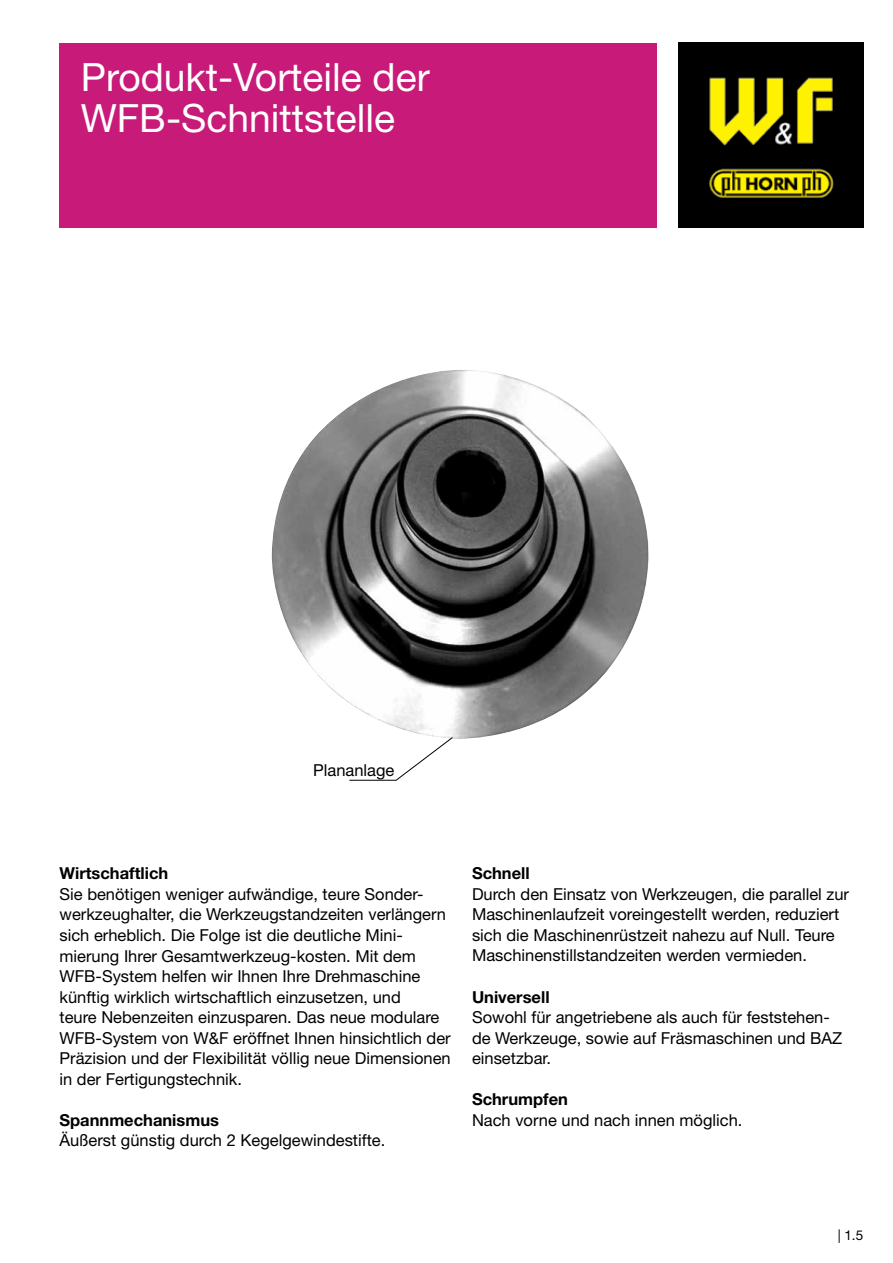
<style>
.page{position:relative;width:893px;height:1263px;background:#fff}
.page>*{position:absolute;margin:0;border:0;box-sizing:border-box;transform-origin:0 0}
.t1{font:39px/41.1px "Helvetica Neue LT";color:#fff}
.t2{font:16.5px/20.5px "Helvetica Neue LT";color:#000}
.t3{font:700 16.5px "Helvetica Neue LT";color:#000}
.t4{font:13.5px "Helvetica Neue LT";color:#000}
</style>
<div class="page">
<div style="left:60px;top:43px;width:597px;height:184px;background:#c81a78"></div>
<img style="left:678px;top:43px;width:185px;height:184px">
<img style="left:271px;top:370px;width:378px;height:369px">
<svg style="left:313px;top:737px;width:140px;height:44px"></svg>
<h1 class="t1" style="left:81px;top:56px;width:350px">Produkt-Vorteile der<br>WFB-Schnittstelle</h1>
<p class="t2" style="left:313px;top:759px;width:83px">Plananlage</p>
<p class="t3" style="left:60px;top:863px;width:110px">Wirtschaftlich</p>
<p class="t2" style="left:60px;top:883px;width:393px">Sie benötigen weniger aufwändige, teure Sonder&shy;werkzeughalter, die Werkzeugstandzeiten verlängern sich erheblich. Die Folge ist die deutliche Mini&shy;mierung Ihrer Gesamtwerkzeug-kosten. Mit dem WFB-System helfen wir Ihnen Ihre Drehmaschine künftig wirklich wirtschaftlich einzusetzen, und<br>teure Nebenzeiten einzusparen. Das neue modulare WFB-System von W&amp;F eröffnet Ihnen hinsichtlich der Präzision und der Flexibilität völlig neue Dimensionen in der Fertigungstechnik.</p>
<p class="t3" style="left:60px;top:1110px;width:161px">Spannmechanismus</p>
<p class="t2" style="left:60px;top:1130px;width:327px">Äußerst günstig durch 2 Kegelgewindestifte.</p>
<p class="t3" style="left:472px;top:863px;width:59px">Schnell</p>
<p class="t2" style="left:472px;top:883px;width:379px">Durch den Einsatz von Werkzeugen, die parallel zur Maschinenlaufzeit voreingestellt werden, reduziert sich die Maschinenrüstzeit nahezu auf Null. Teure Maschinenstillstandzeiten werden vermieden.</p>
<p class="t3" style="left:472px;top:986px;width:79px">Universell</p>
<p class="t2" style="left:472px;top:1007px;width:372px">Sowohl für angetriebene als auch für feststehen&shy;de Werkzeuge, sowie auf Fräsmaschinen und BAZ einsetzbar.</p>
<p class="t3" style="left:472px;top:1089px;width:97px">Schrumpfen</p>
<p class="t2" style="left:472px;top:1109px;width:272px">Nach vorne und nach innen möglich.</p>
<p class="t4" style="left:838px;top:1227px;width:27px">| 1.5</p>
</div>
